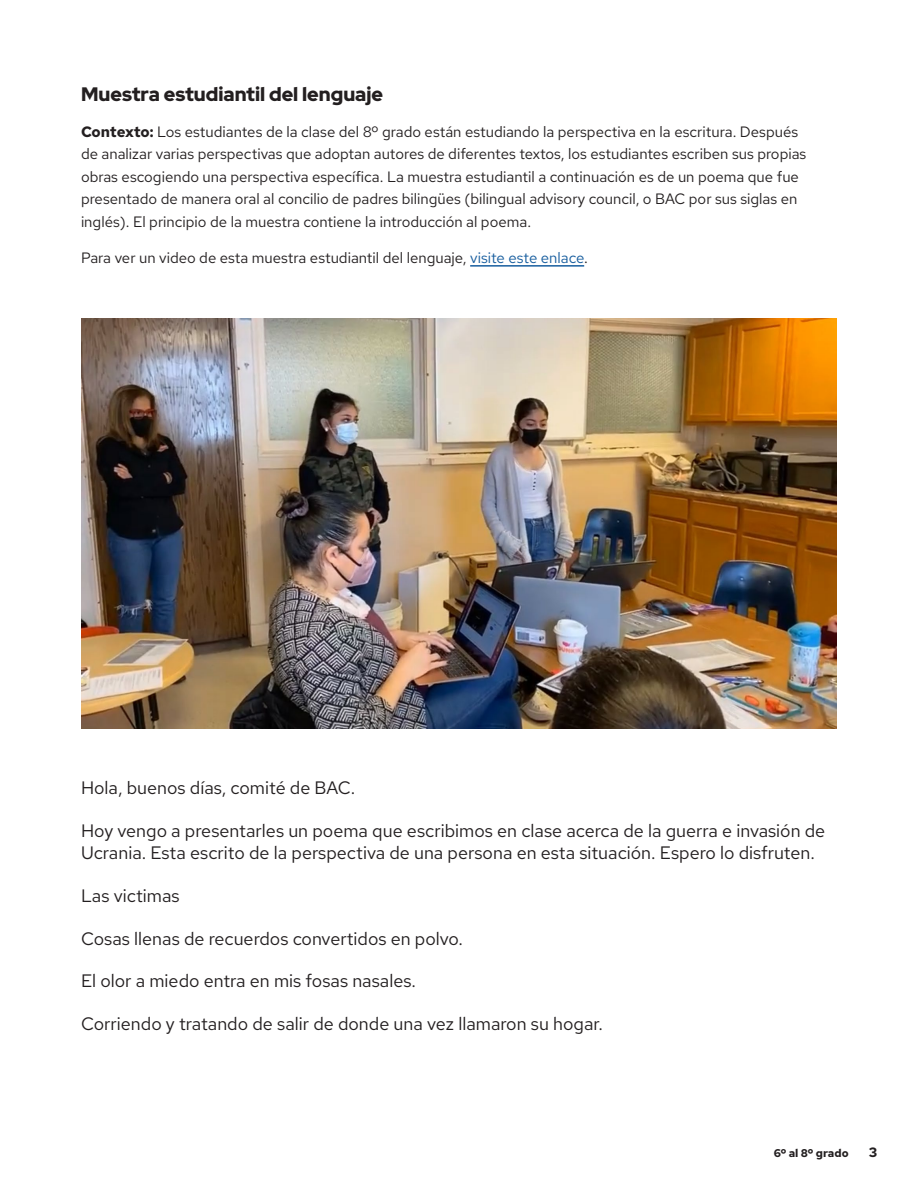
<style>
.page{position:relative;width:918px;height:1188px;background:#fff}
.page>*{position:absolute;margin:0;border:0;box-sizing:border-box;transform-origin:0 0}
.t1{font:900 19.5px "Red Hat Display";color:#231f20}
.Body_text{font:18px/22.5px "Red Hat Text";color:#231f20}
.Body_text-2{font:15px/22.5px "Red Hat Text";color:#231f20}
.t2{font:700 13.5px "Red Hat Text";color:#231f20}
.t3{font:700 11.25px "Red Hat Text";color:#231f20}
.s1{font-weight:700}
.s2{color:#175d9e}
</style>
<div class="page">
<hr style="left:470px;top:265px;width:114px;height:2px;background:#175d9e">
<img style="left:81px;top:318px;width:756px;height:411px">
<h3 class="t1" style="left:81px;top:81px;width:304px">Muestra estudiantil del lenguaje</h3>
<p class="Body_text-2" style="left:81px;top:120px;width:727px"><span class="s1">Contexto:</span> Los estudiantes de la clase del 8º grado están estudiando la perspectiva en la escritura. Después de analizar varias perspectivas que adoptan autores de diferentes textos, los estudiantes escriben sus propias obras escogiendo una perspectiva específica. La muestra estudiantil a continuación es de un poema que fue presentado de manera oral al concilio de padres bilingües (bilingual advisory council, o BAC por sus siglas en inglés). El principio de la muestra contiene la introducción al poema.</p>
<p class="Body_text-2" style="left:81px;top:246px;width:508px">Para ver un video de esta muestra estudiantil del lenguaje, <span class="s2">visite este enlace</span>.</p>
<p class="Body_text" style="left:81px;top:776px;width:276px">Hola, buenos días, comité de BAC.</p>
<p class="Body_text" style="left:81px;top:819px;width:746px">Hoy vengo a presentarles un poema que escribimos en clase acerca de la guerra e invasión de<br>Ucrania. Esta escrito de la perspectiva de una persona en esta situación. Espero lo disfruten.</p>
<p class="Body_text" style="left:81px;top:884px;width:100px">Las victimas</p>
<p class="Body_text" style="left:81px;top:927px;width:384px">Cosas llenas de recuerdos convertidos en polvo.</p>
<p class="Body_text" style="left:81px;top:969px;width:337px">El olor a miedo entra en mis fosas nasales.</p>
<p class="Body_text" style="left:81px;top:1012px;width:523px">Corriendo y tratando de salir de donde una vez llamaron su hogar.</p>
<p class="t3" style="left:774px;top:1145px;width:76px">6º al 8º grado</p>
<p class="t2" style="left:869px;top:1143px;width:10px">3</p>
</div>
